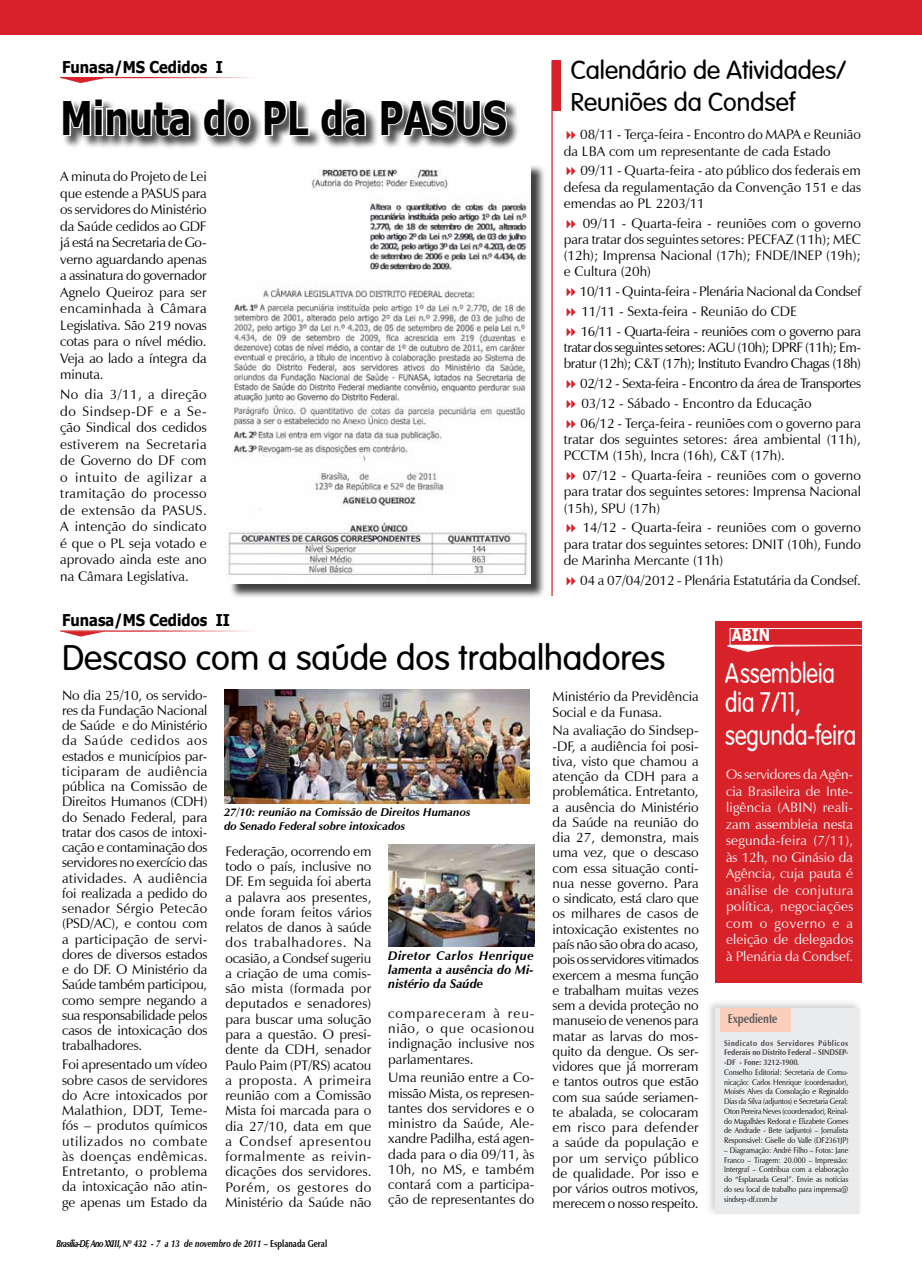
<style>
.page{position:relative;width:922px;height:1276px;background:#fff}
.page>*{position:absolute;margin:0;border:0;box-sizing:border-box;transform-origin:0 0}
.t1{font:700 46.25px "Verdana";letter-spacing:-.01em;color:#000;scale:.75 1}
.t2{font:36.25px "Verona Normal";color:#000}
.t3{font:28.75px/29.5px "Verona Normal";color:#fff;scale:.8 1}
.t4{font:26.25px/31.5px "Verona Normal";color:#000}
.t5{font:700 16.25px "Tahoma";color:#000;scale:.9 1}
.t6{font:700 16.25px "Tahoma";color:#fff;scale:.9 1}
.t7{font:13.75px/15.2px "Zapf Humanist 601 BT";color:#000;text-align:justify}
.t8{font:13.75px/16.5px "Zapf Humanist 601 BT";letter-spacing:.01em;color:#fff;text-align:justify}
.t9{font:13.75px/16.2px "Zapf Humanist 601 BT";letter-spacing:-.035em;color:#000}
.t10{font:700 12.88px "Zapf Humanist 601 BT";color:#58595b;scale:.8 1}
.t11{font:italic 700 12.5px/13.8px "Zapf Humanist 601 BT";color:#000;text-align:justify}
.t12{font:italic 700 11.25px/13.5px "Zapf Humanist 601 BT";color:#000}
.t13{font:italic 700 10px "Zapf Humanist 601 BT";color:#000;scale:.8 1}
.t14{font:8.12px/9.8px "Zapf Humanist 601 BT";letter-spacing:-.01em;color:#000;text-align:justify;scale:.89 1}
.t15{font:700 8.12px/9.8px "Zapf Humanist 601 BT";letter-spacing:.03em;color:#464547;text-align:justify;scale:.89 1}
.s1{font-style:normal}
</style>
<div class="page">
<div style="left:0;top:0;width:921px;height:34px;background:#d72229"></div>
<hr style="left:60px;top:77px;width:208px;height:1px;background:#d72229">
<svg style="left:61px;top:78px;width:44px;height:5px"></svg>
<div style="left:62px;top:98px;width:457px;height:52px;background:#000;opacity:.75"></div>
<svg style="left:62px;top:98px;width:129px;height:40px"></svg>
<svg style="left:201px;top:98px;width:51px;height:40px"></svg>
<svg style="left:262px;top:98px;width:49px;height:39px"></svg>
<svg style="left:319px;top:98px;width:48px;height:40px"></svg>
<svg style="left:379px;top:98px;width:129px;height:40px"></svg>
<div style="left:229px;top:164px;width:316px;height:435px;background:#000;opacity:.75"></div>
<img style="left:228px;top:164px;width:302px;height:419px">
<hr style="left:551px;top:60px;width:1px;height:536px;background:#d72229">
<div style="left:552px;top:61px;width:8px;height:50px;background:#d72229"></div>
<div style="left:715px;top:621px;width:146px;height:362px;background:#d72229"></div>
<div style="left:730px;top:628px;width:133px;height:17px;border:1px solid #fff"></div>
<hr style="left:727px;top:645px;width:133px;height:1px;background:#fff">
<svg style="left:727px;top:645px;width:46px;height:7px"></svg>
<hr style="left:60px;top:630px;width:208px;height:2px;background:#d72229">
<svg style="left:61px;top:631px;width:44px;height:5px"></svg>
<img style="left:388px;top:844px;width:146px;height:103px">
<img style="left:224px;top:689px;width:305px;height:115px">
<div style="left:704px;top:998px;width:158px;height:219px;background:#c0c2c4;opacity:.75"></div>
<div style="left:715px;top:1009px;width:144px;height:205px;background:#eaebec"></div>
<div style="left:720px;top:1008px;width:70px;height:24px;background:#fccebc"></div>
<p class="t5" style="left:62px;top:55px;width:180px">Funasa/MS Cedidos I</p>
<h1 class="t1" style="left:60px;top:85px;width:597px">Minuta do PL da PASUS</h1>
<p class="t7" style="left:60px;top:168px;width:148px;line-height:16.5px">A minuta do Projeto de Lei que estende a PASUS para os servidores do Ministério da Saúde cedidos ao GDF já está na Secretaria de Go&shy;verno aguardando apenas a assinatura do governador Agnelo Queiroz para ser encaminhada à Câmara Legislativa. São 219 novas cotas para o nível médio.<br>Veja ao lado a íntegra da minuta.</p>
<p class="t7" style="left:60px;top:386px;width:148px;line-height:16.5px">No dia 3/11, a direção do Sindsep-DF e a Se&shy;ção Sindical dos cedidos estiverem na Secretaria de Governo do DF com o intuito de agilizar a tramitação do processo de extensão da PASUS.<br>A intenção do sindicato é que o PL seja votado e aprovado ainda este ano na Câmara Legislativa.</p>
<h3 class="t4" style="left:570px;top:56px;width:277px">Calendário de Atividades/<br>Reuniões da Condsef</h3>
<p class="t7" style="left:563px;top:126px;width:298px;line-height:16.2px;text-indent:16px">08/11 - Terça-feira - Encontro do MAPA e Reunião da LBA com um representante de cada Estado</p>
<p class="t7" style="left:563px;top:162px;width:298px;line-height:16.2px;text-indent:17px">09/11 - Quarta-feira - ato público dos federais em defesa da regulamentação da Convenção 151 e das emendas ao PL 2203/11</p>
<p class="t7" style="left:563px;top:215px;width:298px;line-height:16.2px;text-indent:19px">09/11 - Quarta-feira - reuniões com o governo para tratar dos seguintes setores: PECFAZ (11h); MEC (12h); Imprensa Nacional (17h); FNDE/INEP (19h); e Cultura (20h)</p>
<p class="t7" style="left:579px;top:282px;width:283px;line-height:19.8px;text-align:left">10/11 - Quinta-feira - Plenária Nacional da Condsef<br>11/11 - Sexta-feira - Reunião do CDE<br>16/11 - Quarta-feira - reuniões com o governo para</p>
<p class="t9" style="left:563px;top:339px;width:298px">tratar dos seguintes setores: AGU (10h); DPRF (11h); Em&shy;bratur (12h); C&amp;T (17h); Instituto Evandro Chagas (18h)</p>
<p class="t7" style="left:580px;top:373px;width:282px;line-height:19.8px;text-align:left">02/12 - Sexta-feira - Encontro da área de Transportes<br>03/12 - Sábado - Encontro da Educação<br>06/12 - Terça-feira - reuniões com o governo para</p>
<p class="t7" style="left:563px;top:431px;width:298px;line-height:16.2px">tratar dos seguintes setores: área ambiental (11h),<br>PCCTM (15h), Incra (16h), C&amp;T (17h).</p>
<p class="t7" style="left:563px;top:467px;width:298px;line-height:16.2px;text-indent:19px">07/12 - Quarta-feira - reuniões com o governo para tratar dos seguintes setores: Imprensa Nacional (15h), SPU (17h)</p>
<p class="t7" style="left:563px;top:519px;width:298px;line-height:16.2px;text-indent:19px">14/12 - Quarta-feira - reuniões com o governo para tratar dos seguintes setores: DNIT (10h), Fundo de Marinha Mercante (11h)</p>
<p class="t7" style="left:580px;top:572px;width:282px">04 a 07/04/2012 - Plenária Estatutária da Condsef.</p>
<p class="t5" style="left:62px;top:609px;width:188px">Funasa/MS Cedidos II</p>
<h2 class="t2" style="left:62px;top:637px;width:604px">Descaso com a saúde dos trabalhadores</h2>
<p class="t7" style="left:62px;top:687px;width:147px">No dia 25/10, os servido&shy;res da Fundação Nacional de Saúde e do Ministério da Saúde cedidos aos estados e municípios par&shy;ticiparam de audiência pública na Comissão de Direitos Humanos (CDH) do Senado Federal, para tratar dos casos de intoxi&shy;cação e contaminação dos servidores no exercício das atividades. A audiência foi realizada a pedido do senador Sérgio Petecão (PSD/AC), e contou com a participação de servi&shy;dores de diversos estados e do DF. O Ministério da Saúde também participou, como sempre negando a sua responsabilidade pelos casos de intoxicação dos trabalhadores.</p>
<p class="t7" style="left:62px;top:1057px;width:147px">Foi apresentado um vídeo sobre casos de servidores do Acre intoxicados por Malathion, DDT, Teme&shy;fós – produtos químicos utilizados no combate às doenças endêmicas.<br>Entretanto, o problema da intoxicação não atin&shy;ge apenas um Estado da</p>
<p class="t12" style="left:224px;top:805px;width:248px">27/10: reunião na Comissão de Direitos Humanos do Senado Federal sobre intoxicados</p>
<p class="t7" style="left:225px;top:843px;width:148px">Federação, ocorrendo em todo o país, inclusive no DF. Em seguida foi aberta a palavra aos presentes, onde foram feitos vários relatos de danos à saúde dos trabalhadores. Na ocasião, a Condsef sugeriu a criação de uma comis&shy;são mista (formada por deputados e senadores) para buscar uma solução para a questão. O presi&shy;dente da CDH, senador Paulo Paim (PT/RS) acatou a proposta. A primeira reunião com a Comissão Mista foi marcada para o dia 27/10, data em que a Condsef apresentou formalmente as reivin&shy;dicações dos servidores.<br>Porém, os gestores do Ministério da Saúde não</p>
<p class="t11" style="left:388px;top:949px;width:147px">Diretor Carlos Henrique lamenta a ausência do Mi&shy;nistério da Saúde</p>
<p class="t7" style="left:388px;top:1005px;width:148px">compareceram à reu&shy;nião, o que ocasionou indignação inclusive nos parlamentares.</p>
<p class="t7" style="left:388px;top:1070px;width:148px">Uma reunião entre a Co&shy;missão Mista, os represen&shy;tantes dos servidores e o ministro da Saúde, Ale&shy;xandre Padilha, está agen&shy;dada para o dia 09/11, às 10h, no MS, e também contará com a participa&shy;ção de representantes do</p>
<p class="t13" style="left:56px;top:1237px;width:340px">Brasília-DF, Ano XXIII, Nº 432 - 7 a 13 de novembro de 2011 <span class="s1">– Esplanada Geral</span></p>
<p class="t7" style="left:552px;top:689px;width:148px">Ministério da Previdência<br>Social e da Funasa.</p>
<p class="t7" style="left:552px;top:723px;width:148px">Na avaliação do Sindsep--DF, a audiência foi posi&shy;tiva, visto que chamou a atenção da CDH para a problemática. Entretanto, a ausência do Ministério da Saúde na reunião do dia 27, demonstra, mais uma vez, que o descaso com essa situação conti&shy;nua nesse governo. Para o sindicato, está claro que os milhares de casos de intoxicação existentes no país não são obra do acaso, pois os servidores vitimados exercem a mesma função e trabalham muitas vezes sem a devida proteção no manuseio de venenos para matar as larvas do mos&shy;quito da dengue. Os ser&shy;vidores que já morreram e tantos outros que estão com sua saúde seriamen&shy;te abalada, se colocaram em risco para defender a saúde da população e por um serviço público de qualidade. Por isso e por vários outros motivos, merecem o nosso respeito.</p>
<p class="t6" style="left:731px;top:623px;width:44px">ABIN</p>
<h3 class="t3" style="left:725px;top:660px;width:139px">Assembleia dia 7/11,</h3>
<h3 class="t3" style="left:725px;top:722px;width:165px">segunda-feira</h3>
<p class="t8" style="left:725px;top:766px;width:129px">Os servidores da Agên&shy;cia Brasileira de Inte&shy;ligência (ABIN) reali&shy;zam assembleia nesta segunda-feira (7/11), às 12h, no Ginásio da Agência, cuja pauta é análise de conjutura política, negociações com o governo e a eleição de delegados à Plenária da Condsef.</p>
<p class="t10" style="left:727px;top:1010px;width:63px">Expediente</p>
<p class="t15" style="left:724px;top:1038px;width:141px">Sindicato dos Servidores Públicos Federais no Distrito Federal – SINDSEP--DF - Fone: 3212-1900.</p>
<p class="t14" style="left:724px;top:1067px;width:141px">Conselho Editorial: Secretaria de Comu&shy;nicação: Carlos Henrique (coordenador), Moisés Alves da Consolação e Reginaldo Dias da Silva (adjuntos) e Secretaria Geral:<br>Oton Pereira Neves (coordenador), Reinal&shy;do Magalhães Redorat e Elizabete Gomes de Andrade - Bete (adjunto) – Jornalista Responsável: Giselle do Valle (DF2361JP)</p>
<p class="t14" style="left:724px;top:1145px;width:141px">– Diagramação: André Filho – Fotos: Jane Franco – Tiragem: 20.000 – Impressão:<br>Intergraf – Contribua com a elaboração do “Esplanada Geral”. Envie as notícias do seu local de trabalho para imprensa@ sindsep-df.com.br</p>
</div>
